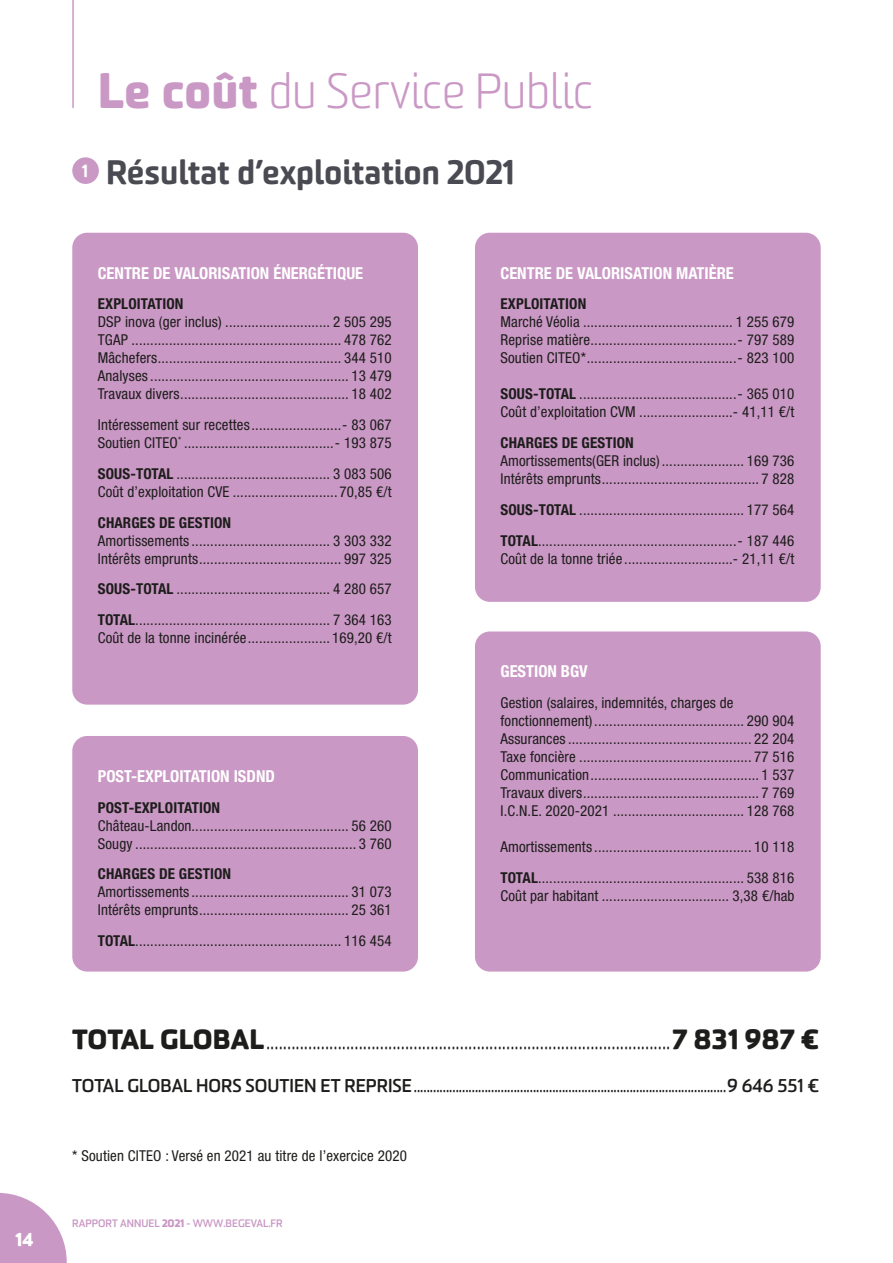
<style>
.page{position:relative;width:893px;height:1263px;background:#fff}
.page>*{position:absolute;margin:0;border:0;box-sizing:border-box;transform-origin:0 0}
.t1{font:300 48px "Sommet Rounded";color:#ca98c5}
.t2{font:900 33px "Sommet Rounded";color:#4a4a52}
.t3{font:300 27px "Sommet Rounded";color:#1d1d1b}
.t4{font:18px "Sommet Rounded";color:#1d1d1b}
.t5{font:800 18px "Sommet Rounded";color:#fff}
.t6{font:700 condensed 16.5px "Helvetica Neue LT Std";color:#fff}
.t7{font:condensed 15px/18px "Helvetica Neue LT Std";letter-spacing:.01em;color:#1d1d1b}
.t8{font:700 condensed 15px "Helvetica Neue LT Std";letter-spacing:.01em;color:#1d1d1b}
.t9{font:700 10.5px "Sommet Rounded";color:#ca98c5}
.s1{font-weight:800}
.s2{font-weight:700}
</style>
<div class="page">
<svg style="left:0;top:1193px;width:67px;height:70px"></svg>
<hr style="left:72px;top:0;width:2px;height:108px;background:#ca98c5">
<div style="left:72px;top:233px;width:346px;height:472px;background:#ca98c5;border-radius:15px"></div>
<div style="left:72px;top:736px;width:346px;height:235px;background:#ca98c5;border-radius:15px"></div>
<div style="left:475px;top:233px;width:346px;height:369px;background:#ca98c5;border-radius:15px"></div>
<div style="left:475px;top:631px;width:346px;height:340px;background:#ca98c5;border-radius:15px"></div>
<div style="left:72px;top:157px;width:27px;height:27px;background:#ca98c5;border-radius:50%"></div>
<p class="t5" style="left:15px;top:1227px;width:20px">14</p>
<h1 class="t1" style="left:98px;top:63px;width:497px"><span class="s1">Le coût</span> du Service Public</h1>
<h2 class="t2" style="left:82px;top:150px;width:435px"><sup>1</sup> Résultat d’exploitation 2021</h2>
<p class="t6" style="left:98px;top:263px;width:267px">CENTRE DE VALORISATION ÉNERGÉTIQUE</p>
<p class="t8" style="left:98px;top:295px;width:87px">EXPLOITATION</p>
<p class="t7" style="left:98px;top:313px;width:296px;text-align:justify">DSP inova (ger inclus) ............................ 2 505 295<br>TGAP ........................................................ 478 762<br>Mâchefers................................................. 344 510<br>Analyses ..................................................... 13 479<br>Travaux divers............................................. 18 402</p>
<p class="t7" style="left:98px;top:416px;width:296px">Intéressement sur recettes........................- 83 067<br>Soutien CITEO<sup>*</sup> ........................................- 193 875</p>
<p class="t7" style="left:98px;top:464px;width:295px"><span class="s2">SOUS-TOTAL</span> ......................................... 3 083 506<br>Coût d’exploitation CVE ............................70,85 €/t</p>
<p class="t8" style="left:98px;top:513px;width:135px">CHARGES DE GESTION</p>
<p class="t7" style="left:98px;top:531px;width:296px">Amortissements ..................................... 3 303 332<br>Intérêts emprunts...................................... 997 325</p>
<p class="t7" style="left:98px;top:573px;width:295px;line-height:30.8px"><span class="s2">SOUS-TOTAL</span> ......................................... 4 280 657<br><span class="s2">TOTAL</span>.................................................... 7 364 163</p>
<p class="t7" style="left:98px;top:629px;width:296px">Coût de la tonne incinérée...................... 169,20 €/t</p>
<p class="t6" style="left:98px;top:766px;width:179px">POST-EXPLOITATION ISDND</p>
<p class="t8" style="left:98px;top:798px;width:124px">POST-EXPLOITATION</p>
<p class="t7" style="left:98px;top:816px;width:296px">Château-Landon.......................................... 56 260<br>Sougy ........................................................... 3 760</p>
<p class="t8" style="left:98px;top:865px;width:135px">CHARGES DE GESTION</p>
<p class="t7" style="left:98px;top:883px;width:296px">Amortissements .......................................... 31 073<br>Intérêts emprunts........................................ 25 361</p>
<p class="t7" style="left:98px;top:932px;width:296px"><span class="s2">TOTAL</span>....................................................... 116 454</p>
<p class="t6" style="left:500px;top:263px;width:235px">CENTRE DE VALORISATION MATIÈRE</p>
<p class="t8" style="left:500px;top:295px;width:87px">EXPLOITATION</p>
<p class="t7" style="left:500px;top:313px;width:295px;text-align:justify">Marché Véolia ........................................ 1 255 679<br>Reprise matière.......................................- 797 589<br>Soutien CITEO*........................................- 823 100</p>
<p class="t7" style="left:500px;top:385px;width:295px"><span class="s2">SOUS-TOTAL</span> ..........................................- 365 010<br>Coût d’exploitation CVM .........................- 41,11 €/t</p>
<p class="t8" style="left:500px;top:434px;width:135px">CHARGES DE GESTION</p>
<p class="t7" style="left:500px;top:452px;width:295px">Amortissements(GER inclus) ...................... 169 736<br>Intérêts emprunts.......................................... 7 828</p>
<p class="t7" style="left:500px;top:494px;width:295px;line-height:30.8px"><span class="s2">SOUS-TOTAL</span> ............................................ 177 564<br><span class="s2">TOTAL</span>.....................................................- 187 446</p>
<p class="t7" style="left:500px;top:549px;width:295px">Coût de la tonne triée.............................- 21,11 €/t</p>
<p class="t6" style="left:500px;top:661px;width:89px">GESTION BGV</p>
<p class="t7" style="left:500px;top:694px;width:296px">Gestion (salaires, indemnités, charges de fonctionnement)........................................ 290 904<br>Assurances ................................................. 22 204<br>Taxe foncière .............................................. 77 516<br>Communication............................................. 1 537<br>Travaux divers............................................... 7 769<br>I.C.N.E. 2020-2021 ................................... 128 768</p>
<p class="t7" style="left:500px;top:831px;width:296px;line-height:30.8px">Amortissements .......................................... 10 118<br><span class="s2">TOTAL</span>....................................................... 538 816</p>
<p class="t7" style="left:500px;top:886px;width:295px">Coût par habitant .................................. 3,38 €/hab</p>
<h3 class="t3" style="left:72px;top:1023px;width:749px"><span class="s1">TOTAL GLOBAL</span>................................................................................................<span class="s1">7 831 987 €</span></h3>
<p class="t4" style="left:72px;top:1074px;width:748px"><span class="s2">TOTAL GLOBAL HORS SOUTIEN ET REPRISE</span>.................................................................................................<span class="s2">9 646 551 €</span></p>
<p class="t7" style="left:72px;top:1146px;width:336px">* Soutien CITEO : Versé en 2021 au titre de l’exercice 2020</p>
<p class="t9" style="left:72px;top:1216px;width:212px">RAPPORT ANNUEL <span class="s1">2021</span> - WWW.BEGEVAL.FR</p>
</div>
